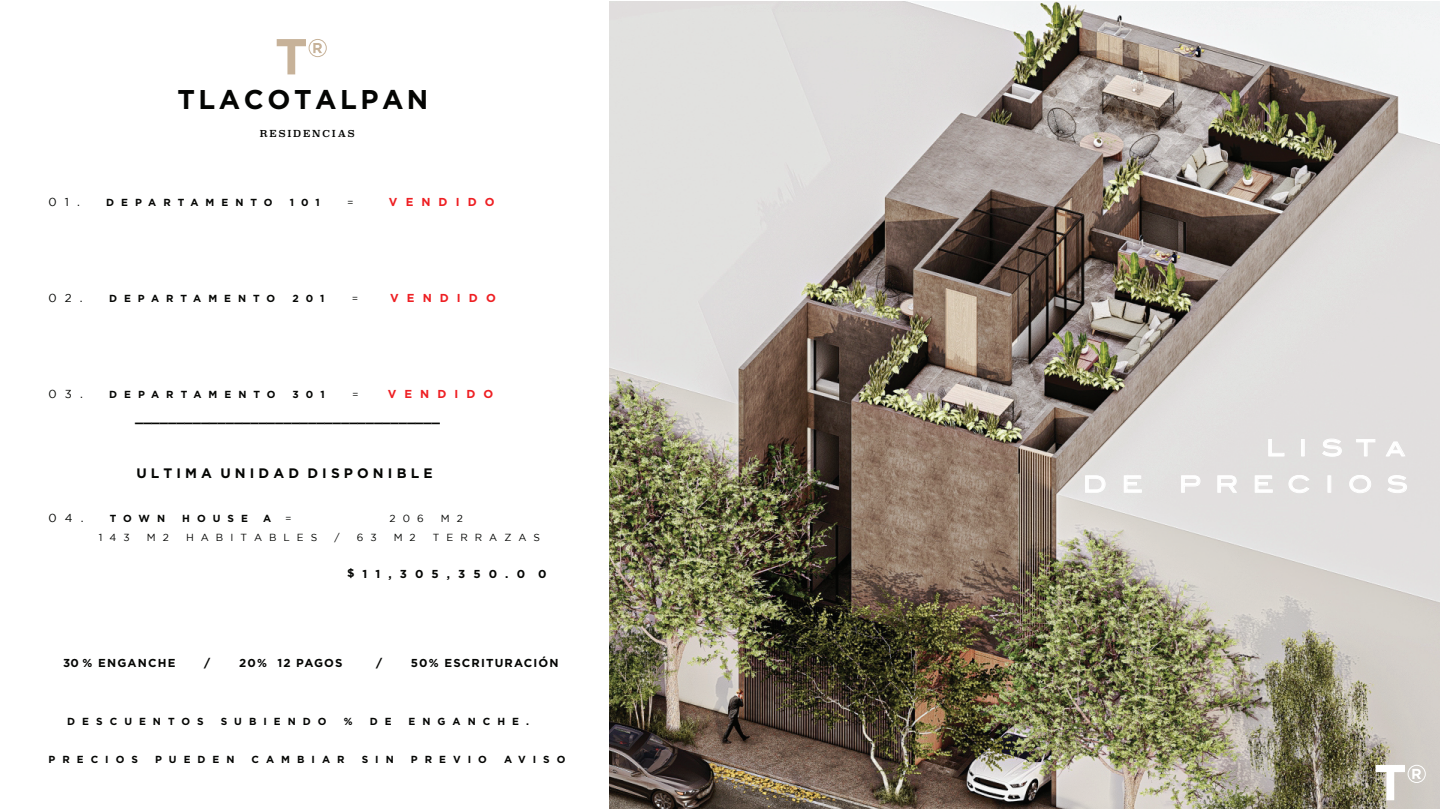
<style>
.page{position:relative;width:1440px;height:810px;background:#fff}
.page>*{position:absolute;margin:0;border:0;box-sizing:border-box;transform-origin:0 0}
.t1{font:700 27.15px "Gotham";letter-spacing:.13em;color:#040503}
.t2{font:22.5px "Blair Md ITCTT Medium";letter-spacing:.64em;color:#fff}
.t3{font:700 13.73px "Gotham";color:#050604}
.t4{font:700 11.55px "Gotham";letter-spacing:.1em;color:#050604}
.t5{font:700 11.55px "Gotham";letter-spacing:.7em;color:#ee1f23}
.t6{font:11.55px "Gotham";color:#050604}
.t7{font:700 10.27px "Gotham";letter-spacing:.685em;color:#050604}
.t8{font:10.27px "Gotham";letter-spacing:.685em;color:#050604}
.t9{font:9.45px "Superclarendon";letter-spacing:.2em;color:#040503}
.s1{font-weight:400;font-size:11.55px}
.s2{font-weight:700;font-size:10.27px}
</style>
<div class="page">
<img style="left:609px;top:1px;width:831px;height:808px">
<svg style="left:1268px;top:439px;width:17px;height:18px"></svg>
<div style="left:1301px;top:439px;width:4px;height:17px;border:1px solid #fff"></div>
<svg style="left:1322px;top:438px;width:20px;height:19px"></svg>
<svg style="left:1356px;top:439px;width:20px;height:18px"></svg>
<svg style="left:1385px;top:441px;width:21px;height:16px"></svg>
<svg style="left:313px;top:43px;width:9px;height:10px"></svg>
<div style="left:309px;top:39px;width:18px;height:18px;border:1px solid #c7b299;border-radius:50%"></div>
<svg style="left:277px;top:39px;width:29px;height:35px"></svg>
<svg style="left:1412px;top:769px;width:9px;height:10px"></svg>
<div style="left:1408px;top:765px;width:18px;height:18px;border:1px solid #fff;border-radius:50%"></div>
<svg style="left:1376px;top:765px;width:29px;height:35px"></svg>
<svg style="left:1085px;top:475px;width:21px;height:18px"></svg>
<svg style="left:1124px;top:475px;width:18px;height:18px"></svg>
<svg style="left:1181px;top:475px;width:20px;height:18px"></svg>
<svg style="left:1217px;top:475px;width:21px;height:18px"></svg>
<svg style="left:1255px;top:475px;width:18px;height:18px"></svg>
<svg style="left:1288px;top:475px;width:22px;height:18px"></svg>
<div style="left:1328px;top:476px;width:3px;height:17px;border:1px solid #fff"></div>
<svg style="left:1349px;top:475px;width:22px;height:18px"></svg>
<svg style="left:1387px;top:475px;width:20px;height:18px"></svg>
<h1 class="t1" style="left:178px;top:84px;width:252px">TLACOTALPAN</h1>
<p class="t9" style="left:260px;top:127px;width:96px">RESIDENCIAS</p>
<p class="t7" style="left:49px;top:196px;width:226px"><span class="s1">01.</span> DEPARTAMENTO</p>
<p class="t7" style="left:290px;top:196px;width:32px">101</p>
<p class="t8" style="left:347px;top:196px;width:8px">=</p>
<p class="t5" style="left:389px;top:195px;width:107px">VENDIDO</p>
<p class="t7" style="left:49px;top:292px;width:228px"><span class="s1">02.</span> DEPARTAMENTO</p>
<p class="t7" style="left:292px;top:292px;width:34px">201</p>
<p class="t8" style="left:352px;top:293px;width:8px">=</p>
<p class="t5" style="left:390px;top:291px;width:107px">VENDIDO</p>
<p class="t7" style="left:49px;top:388px;width:228px"><span class="s1">03.</span> DEPARTAMENTO</p>
<p class="t7" style="left:293px;top:388px;width:34px">301</p>
<p class="t8" style="left:352px;top:389px;width:8px">=</p>
<p class="t5" style="left:388px;top:387px;width:107px">VENDIDO</p>
<h3 class="t3" style="left:135px;top:409px;width:306px">_____________________________________</h3>
<h3 class="t3" style="left:136px;top:465px;width:298px">U L T I M A U N I D A D D I S P O N I B L E</h3>
<p class="t6" style="left:49px;top:511px;width:103px">04. <span class="s2">TOW</span></p>
<p class="t7" style="left:157px;top:512px;width:10px">N</p>
<p class="t7" style="left:182px;top:512px;width:67px">HOUSE</p>
<p class="t7" style="left:263px;top:512px;width:10px">A</p>
<p class="t8" style="left:285px;top:512px;width:8px">=</p>
<p class="t8" style="left:390px;top:512px;width:36px">206</p>
<p class="t8" style="left:441px;top:512px;width:24px">M 2</p>
<p class="t8" style="left:99px;top:532px;width:32px">143</p>
<p class="t8" style="left:147px;top:532px;width:24px">M 2</p>
<p class="t8" style="left:186px;top:532px;width:133px">HABITABLES</p>
<p class="t8" style="left:334px;top:532px;width:7px">/</p>
<p class="t8" style="left:357px;top:532px;width:21px">6 3</p>
<p class="t8" style="left:394px;top:532px;width:24px">M 2</p>
<p class="t8" style="left:433px;top:532px;width:109px">TERRAZAS</p>
<p class="t4" style="left:347px;top:567px;width:201px">$11,305,350.0 0</p>
<p class="t4" style="left:63px;top:656px;width:114px">30 % ENGANCHE</p>
<p class="t4" style="left:204px;top:656px;width:8px">/</p>
<p class="t4" style="left:239px;top:656px;width:105px">20% 12 PAGOS</p>
<p class="t4" style="left:376px;top:656px;width:8px">/</p>
<p class="t4" style="left:411px;top:656px;width:149px">50% ESCRITURACIÓN</p>
<p class="t7" style="left:67px;top:715px;width:138px">DESCUENTOS</p>
<p class="t7" style="left:221px;top:715px;width:107px">SUBIENDO</p>
<p class="t7" style="left:344px;top:715px;width:10px">%</p>
<p class="t7" style="left:370px;top:715px;width:23px">D E</p>
<p class="t7" style="left:409px;top:715px;width:122px">ENGANCHE.</p>
<p class="t7" style="left:49px;top:754px;width:91px">PRECIOS</p>
<p class="t7" style="left:155px;top:754px;width:81px">PUEDEN</p>
<p class="t7" style="left:252px;top:754px;width:94px">CAMBIAR</p>
<p class="t7" style="left:362px;top:754px;width:34px">SIN</p>
<p class="t7" style="left:411px;top:754px;width:78px">PREVIO</p>
<p class="t7" style="left:504px;top:754px;width:63px">AVISO</p>
<h2 class="t2" style="left:1266px;top:434px;width:141px">LISTa</h2>
<h2 class="t2" style="left:1083px;top:471px;width:61px">D E</h2>
<h2 class="t2" style="left:1179px;top:471px;width:231px">PRECIOS</h2>
</div>
